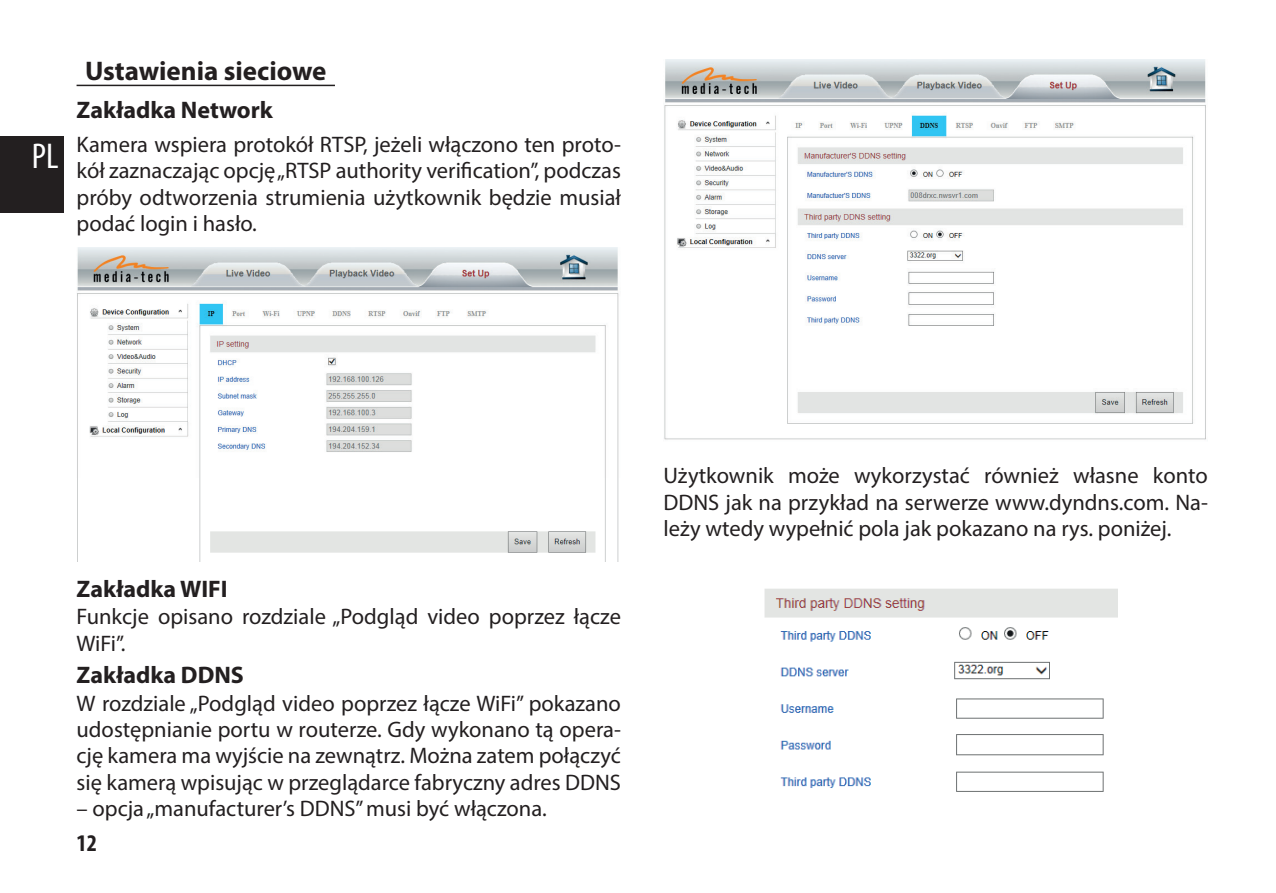
<style>
.page{position:relative;width:1276px;height:893px;background:#fff}
.page>*{position:absolute;margin:0;border:0;box-sizing:border-box;transform-origin:0 0}
.t1{font:700 27px "Myriad Pro";color:#231f20}
.t2{font:700 24px "Myriad Pro";color:#231f20}
.t3{font:700 condensed 24px "Myriad Pro";color:#231f20}
.t4{font:22.5px/26.4px "Myriad Pro";color:#231f20;text-align:justify}
.s1{font-stretch:condensed;font-size:36px;color:#fff}
</style>
<div class="page">
<div style="left:0;top:136px;width:64px;height:77px;background:#231f20"></div>
<img style="left:77px;top:477px;width:542px;height:84px">
<img style="left:77px;top:248px;width:542px;height:229px">
<img style="left:664px;top:60px;width:542px;height:380px">
<img style="left:764px;top:589px;width:353px;height:203px">
<hr style="left:77px;top:85px;width:258px;height:1px;background:#231f20">
<p class="t1" style="left:85px;top:53px;width:243px">Ustawienia sieciowe</p>
<p class="t2" style="left:77px;top:95px;width:198px">Zakładka Network</p>
<p class="t4" style="left:77px;top:131px;width:546px;text-indent:-45px"><span class="s1">PL</span> Kamera wspiera protokół RTSP, jeżeli włączono ten proto&shy;kół zaznaczając opcję „RTSP authority verification”, podczas próby odtworzenia strumienia użytkownik będzie musiał podać login i hasło.</p>
<p class="t2" style="left:77px;top:573px;width:153px">Zakładka WIFI</p>
<p class="t4" style="left:77px;top:603px;width:546px">Funkcje opisano rozdziale „Podgląd video poprzez łącze<br>WiFi”.</p>
<p class="t2" style="left:77px;top:660px;width:169px">Zakładka DDNS</p>
<p class="t4" style="left:77px;top:689px;width:546px">W rozdziale „Podgląd video poprzez łącze WiFi” pokazano udostępnianie portu w routerze. Gdy wykonano tą opera&shy;cję kamera ma wyjście na zewnątrz. Można zatem połączyć się kamerą wpisując w przeglądarce fabryczny adres DDNS</p>
<p class="t4" style="left:77px;top:795px;width:470px">– opcja „manufacturer’s DDNS” musi być włączona.</p>
<p class="t3" style="left:77px;top:828px;width:22px">12</p>
<p class="t4" style="left:663px;top:462px;width:546px">Użytkownik może wykorzystać również własne konto DDNS jak na przykład na serwerze www.dyndns.com. Na&shy;leży wtedy wypełnić pola jak pokazano na rys. poniżej.</p>
</div>
